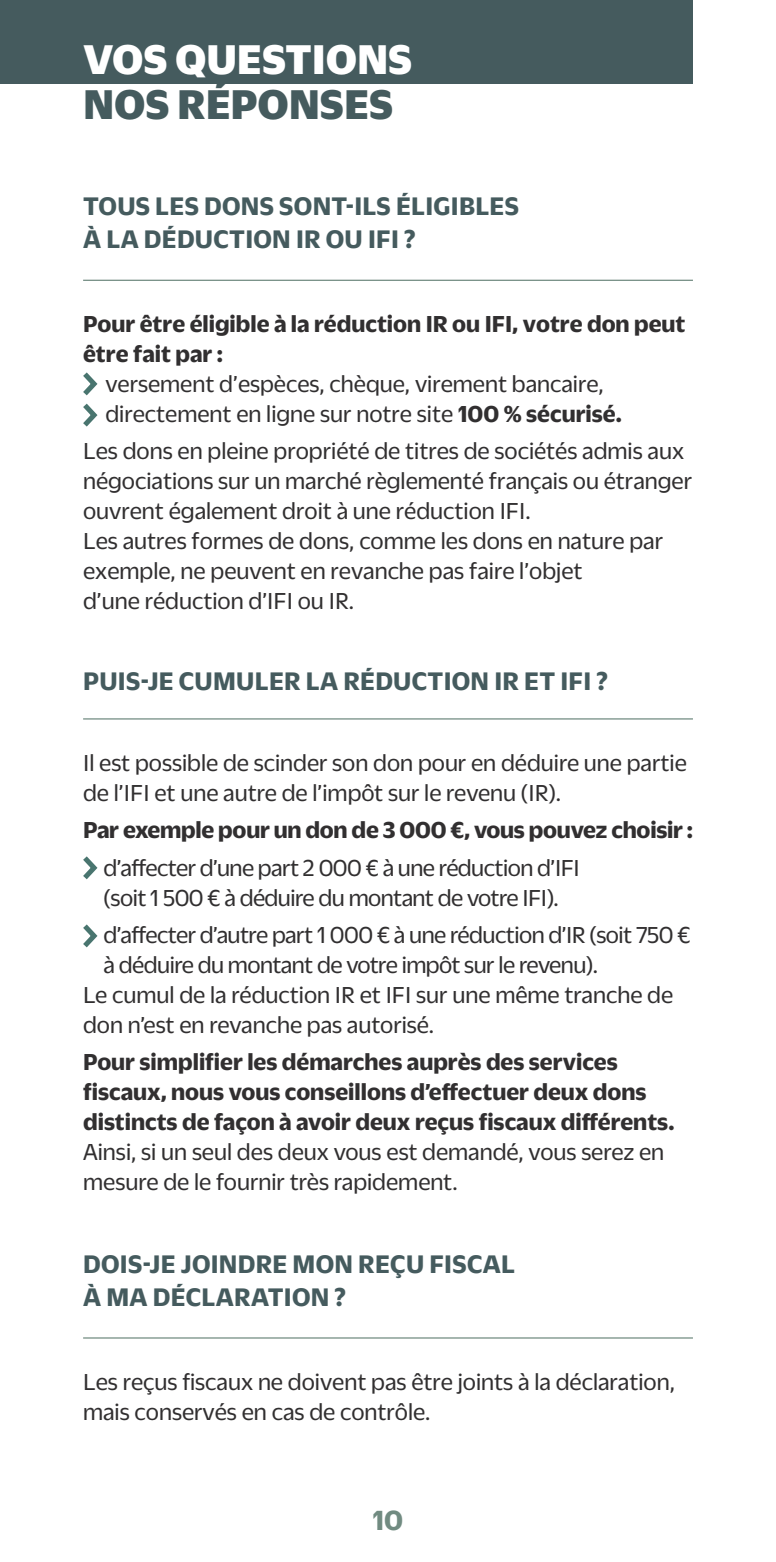
<style>
.page{position:relative;width:776px;height:1562px;background:#fff}
.page>*{position:absolute;margin:0;border:0;box-sizing:border-box;transform-origin:0 0}
.t1{font:900 45px "Duplicate Sans";letter-spacing:.01em;color:#fff}
.t2{font:900 45px "Duplicate Sans";letter-spacing:.01em;color:#455b5e}
.t3{font:700 30px "Duplicate Sans";color:#718b81}
.t4{font:700 27.5px/33px "Duplicate Sans";letter-spacing:.01em;color:#455b5e}
.t5{font:25px/30px "Duplicate Sans";color:#312f30}
.t6{font:700 25px/30px "Duplicate Sans";color:#312f30}
.t7{font:25px/30px "Duplicate Sans";letter-spacing:-.02em;color:#312f30}
.s1{font-weight:700}
</style>
<div class="page">
<div style="left:0;top:0;width:693px;height:83px;background:#455b5e"></div>
<hr style="left:83px;top:280px;width:610px;height:1px;background:#718b81">
<hr style="left:83px;top:1337px;width:610px;height:1px;background:#718b81">
<hr style="left:83px;top:718px;width:610px;height:1px;background:#718b81">
<svg style="left:83px;top:372px;width:15px;height:55px"></svg>
<svg style="left:83px;top:856px;width:15px;height:24px"></svg>
<svg style="left:83px;top:924px;width:15px;height:24px"></svg>
<h1 class="t1" style="left:83px;top:28px;width:330px">VOS QUESTIONS</h1>
<h1 class="t2" style="left:83px;top:73px;width:311px">NOS RÉPONSES</h1>
<p class="t4" style="left:83px;top:188px;width:437px">TOUS LES DONS SONT-ILS ÉLIGIBLES<br>À LA DÉDUCTION IR OU IFI ?</p>
<p class="t6" style="left:83px;top:306px;width:603px">Pour être éligible à la réduction IR ou IFI, votre don peut être fait par :</p>
<p class="t5" style="left:105px;top:367px;width:518px">versement d’espèces, chèque, virement bancaire, directement en ligne sur notre site <span class="s1">100 % sécurisé.</span></p>
<p class="t5" style="left:83px;top:434px;width:610px">Les dons en pleine propriété de titres de sociétés admis aux négociations sur un marché règlementé français ou étranger ouvrent également droit à une réduction IFI.<br>Les autres formes de dons, comme les dons en nature par exemple, ne peuvent en revanche pas faire l’objet<br>d’une réduction d’IFI ou IR.</p>
<p class="t4" style="left:83px;top:662px;width:526px">PUIS-JE CUMULER LA RÉDUCTION IR ET IFI ?</p>
<p class="t5" style="left:83px;top:746px;width:605px">Il est possible de scinder son don pour en déduire une partie de l’IFI et une autre de l’impôt sur le revenu (IR).</p>
<p class="t6" style="left:83px;top:813px;width:611px">Par exemple pour un don de 3 000 €, vous pouvez choisir :</p>
<p class="t7" style="left:104px;top:850px;width:477px">d’affecter d’une part 2 000 € à une réduction d’IFI (soit 1 500 € à déduire du montant de votre IFI).</p>
<p class="t7" style="left:104px;top:917px;width:588px">d’affecter d’autre part 1 000 € à une réduction d’IR (soit 750 €</p>
<p class="t7" style="left:104px;top:947px;width:496px">à déduire du montant de votre impôt sur le revenu).</p>
<p class="t5" style="left:83px;top:977px;width:591px">Le cumul de la réduction IR et IFI sur une même tranche de</p>
<p class="t5" style="left:83px;top:1007px;width:352px">don n’est en revanche pas autorisé.</p>
<p class="t6" style="left:83px;top:1044px;width:592px">Pour simplifier les démarches auprès des services fiscaux, nous vous conseillons d’effectuer deux dons distincts de façon à avoir deux reçus fiscaux différents.</p>
<p class="t5" style="left:83px;top:1134px;width:582px">Ainsi, si un seul des deux vous est demandé, vous serez en mesure de le fournir très rapidement.</p>
<p class="t4" style="left:83px;top:1245px;width:433px">DOIS-JE JOINDRE MON REÇU FISCAL<br>À MA DÉCLARATION ?</p>
<p class="t5" style="left:83px;top:1365px;width:593px">Les reçus fiscaux ne doivent pas être joints à la déclaration, mais conservés en cas de contrôle.</p>
<p class="t3" style="left:373px;top:1499px;width:32px">10</p>
</div>
